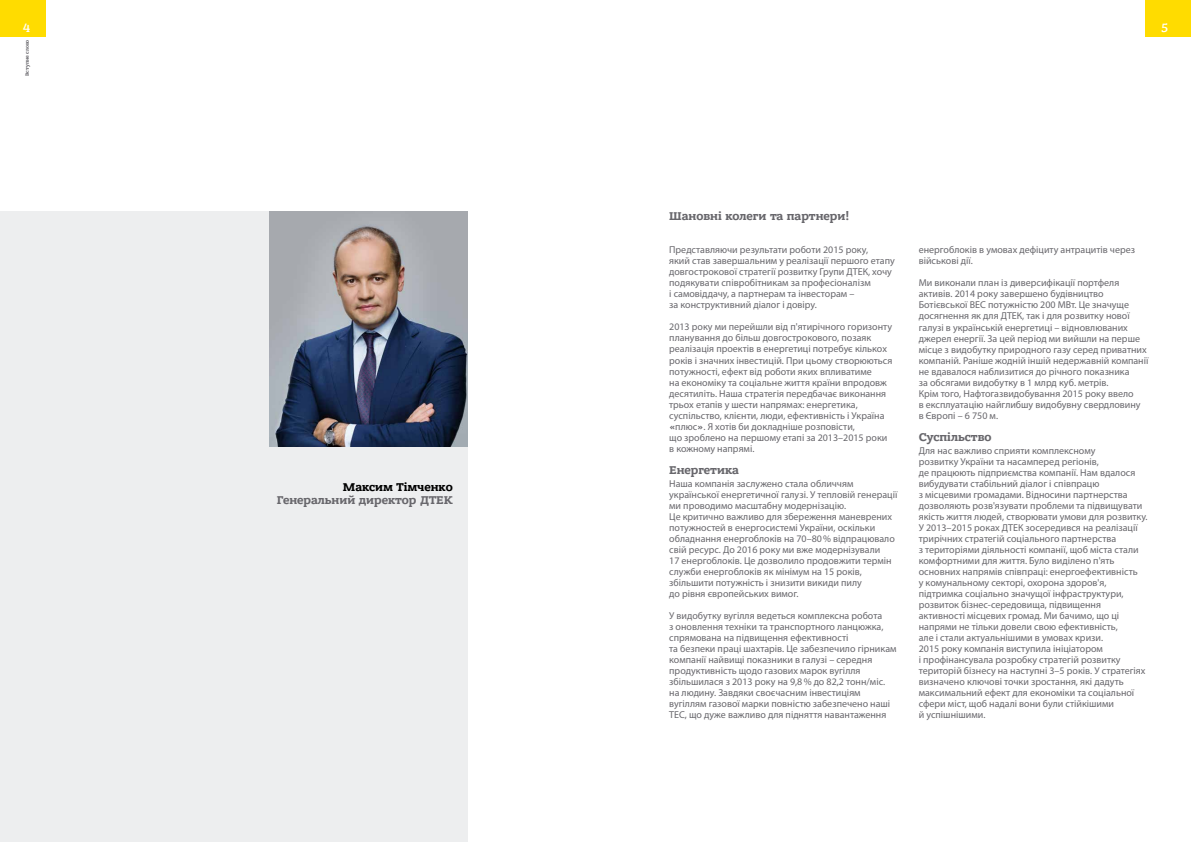
<style>
.page{position:relative;width:1191px;height:842px;background:#fff}
.page>*{position:absolute;margin:0;border:0;box-sizing:border-box;transform-origin:0 0}
.t1{font:500 12.8px "Bandera Pro";color:#fff}
.t2{font:700 12px "Bandera Pro";color:#68676c}
.t3{font:700 12px "Bandera Pro";color:#000}
.t4{font:10px/11px "Myriad Pro";color:#68676c}
.t5{font:700 5px "Bandera Pro";color:#68676c}
.s1{font-family:"Bandera Pro";font-weight:700}
</style>
<div class="page">
<div style="left:0;top:0;width:45px;height:37px;background:#ffdc00"></div>
<div style="left:1145px;top:0;width:46px;height:37px;background:#ffdc00"></div>
<div style="left:0;top:211px;width:468px;height:631px;background:#edeeef"></div>
<img style="left:269px;top:211px;width:199px;height:235px">
<p class="t1" style="left:23px;top:20px;width:9px">4</p>
<p class="t1" style="left:1161px;top:20px;width:9px">5</p>
<p class="t5" style="left:24px;top:76px;width:38px;rotate:-90deg">Вступне слово</p>
<p class="t3" style="left:343px;top:479px;width:111px">Максим Тімченко</p>
<p class="t2" style="left:277px;top:492px;width:177px">Генеральний директор ДТЕК</p>
<p class="t2" style="left:669px;top:209px;width:182px">Шановні колеги та партнери!</p>
<p class="t4" style="left:669px;top:244px;width:227px">Представляючи результати роботи 2015 року,<br>який став завершальним у реалізації першого етапу довгострокової стратегії розвитку Групи ДТЕК, хочу подякувати співробітникам за професіоналізм<br>і самовіддачу, а партнерам та інвесторам –<br>за конструктивний діалог і довіру.</p>
<p class="t4" style="left:669px;top:321px;width:225px">2013 року ми перейшли від п'ятирічного горизонту планування до більш довгострокового, позаяк реалізація проектів в енергетиці потребує кількох років і значних інвестицій. При цьому створюються потужності, ефект від роботи яких впливатиме<br>на економіку та соціальне життя країни впродовж десятиліть. Наша стратегія передбачає виконання трьох етапів у шести напрямах: енергетика, суспільство, клієнти, люди, ефективність і Україна <span class="s1">«</span>плюс<span class="s1">»</span>. Я хотів би докладніше розповісти,<br>що зроблено на першому етапі за 2013–2015 роки в кожному напрямі.</p>
<p class="t2" style="left:669px;top:462px;width:71px">Енергетика</p>
<p class="t4" style="left:669px;top:478px;width:230px">Наша компанія заслужено стала обличчям української енергетичної галузі. У тепловій генерації ми проводимо масштабну модернізацію.<br>Це критично важливо для збереження маневрених потужностей в енергосистемі України, оскільки обладнання енергоблоків на 70–80% відпрацювало свій ресурс. До 2016 року ми вже модернізували<br>17 енергоблоків. Це дозволило продовжити термін служби енергоблоків як мінімум на 15 років, збільшити потужність і знизити викиди пилу<br>до рівня європейських вимог.</p>
<p class="t4" style="left:669px;top:610px;width:229px">У видобутку вугілля ведеться комплексна робота<br>з оновлення техніки та транспортного ланцюжка, спрямована на підвищення ефективності<br>та безпеки праці шахтарів. Це забезпечило гірникам компанії найвищі показники в галузі – середня продуктивність щодо газових марок вугілля збільшилася з 2013 року на 9,8% до 82,2 тонн/міс. на людину. Завдяки своєчасним інвестиціям вугіллям газової марки повністю забезпечено наші ТЕС, що дуже важливо для підняття навантаження</p>
<p class="t4" style="left:918px;top:244px;width:218px">енергоблоків в умовах дефіциту антрацитів через військові дії.</p>
<p class="t4" style="left:918px;top:277px;width:231px">Ми виконали план із диверсифікації портфеля активів. 2014 року завершено будівництво Ботієвської ВЕС потужністю 200 МВт. Це значуще досягнення як для ДТЕК, так і для розвитку нової галузі в українській енергетиці – відновлюваних джерел енергії. За цей період ми вийшли на перше місце з видобутку природного газу серед приватних компаній. Раніше жодній іншій недержавній компанії не вдавалося наблизитися до річного показника<br>за обсягами видобутку в 1 млрд куб. метрів.<br>Крім того, Нафтогазвидобування 2015 року ввело<br>в експлуатацію найглибшу видобувну свердловину<br>в Європі – 6 750 м.</p>
<p class="t2" style="left:918px;top:429px;width:74px">Суспільство</p>
<p class="t4" style="left:918px;top:445px;width:230px">Для нас важливо сприяти комплексному<br>розвитку України та насамперед регіонів,<br>де працюють підприємства компанії. Нам вдалося вибудувати стабільний діалог і співпрацю<br>з місцевими громадами. Відносини партнерства дозволяють розв'язувати проблеми та підвищувати якість життя людей, створювати умови для розвитку.<br>У 2013–2015 роках ДТЕК зосередився на реалізації трирічних стратегій соціального партнерства<br>з територіями діяльності компанії, щоб міста стали комфортними для життя. Було виділено п'ять основних напрямів співпраці: енергоефективність<br>у комунальному секторі, охорона здоров'я, підтримка соціально значущої інфраструктури, розвиток бізнес-середовища, підвищення активності місцевих громад. Ми бачимо, що ці напрями не тільки довели свою ефективність,<br>але і стали актуальнішими в умовах кризи.<br>2015 року компанія виступила ініціатором<br>і профінансувала розробку стратегій розвитку територій бізнесу на наступні 3–5 років. У стратегіях визначено ключові точки зростання, які дадуть максимальний ефект для економіки та соціальної сфери міст, щоб надалі вони були стійкішими<br>й успішнішими.</p>
</div>
